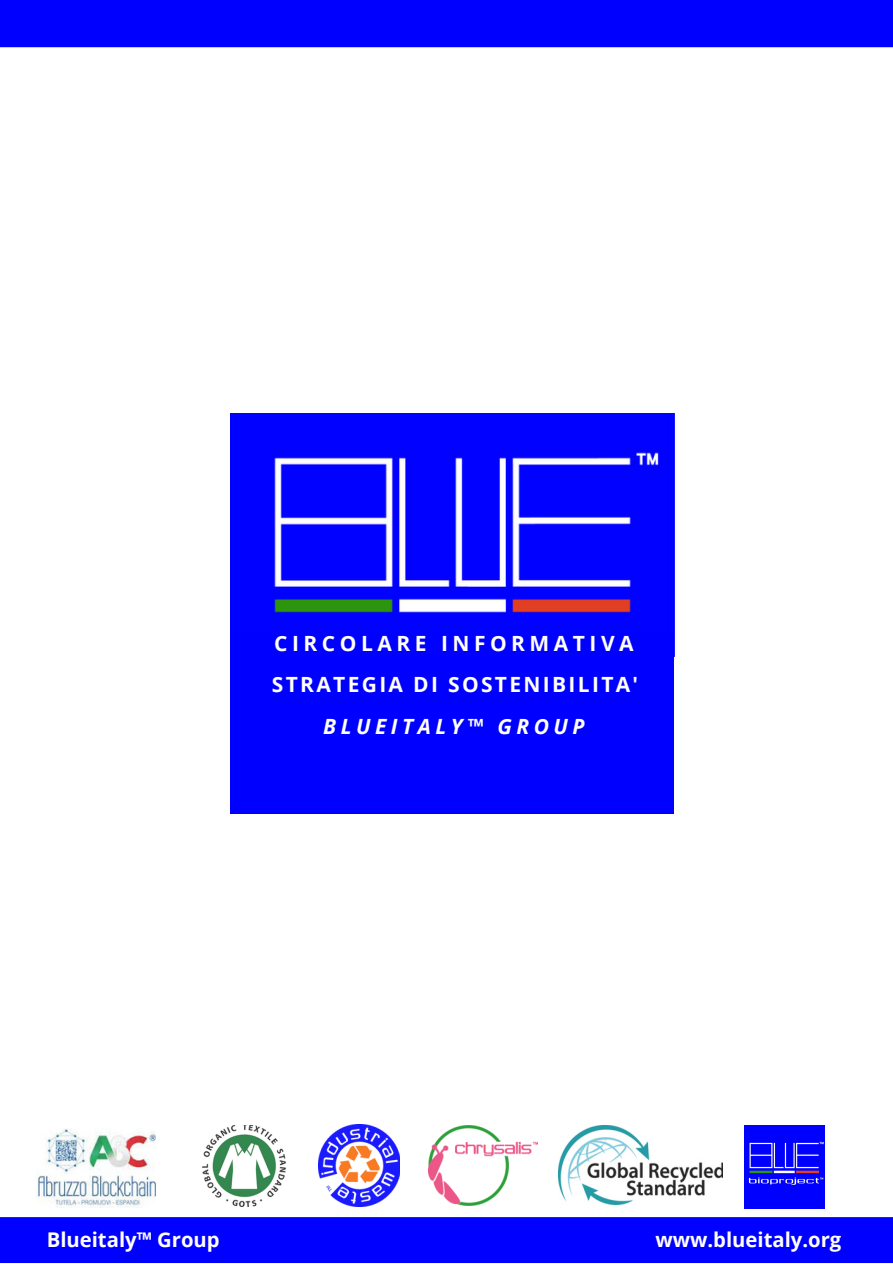
<style>
.page{position:relative;width:893px;height:1264px;background:#fff}
.page>*{position:absolute;margin:0;border:0;box-sizing:border-box;transform-origin:0 0}
.t1{font:700 21px/41.5px "Open Sans";letter-spacing:.11em;color:#fff}
.t2{font:italic 700 21px "Open Sans";letter-spacing:.215em;color:#fff}
.t3{font:700 20.25px "Open Sans";color:#fff}
</style>
<div class="page">
<div style="left:0;top:0;width:892px;height:47px;background:#0000fe"></div>
<div style="left:0;top:1217px;width:892px;height:45px;background:#0000fe"></div>
<img style="left:202px;top:1125px;width:84px;height:81px">
<img style="left:36px;top:1128px;width:119px;height:79px">
<img style="left:318px;top:1124px;width:81px;height:82px">
<img style="left:428px;top:1125px;width:109px;height:80px">
<img style="left:558px;top:1125px;width:165px;height:79px">
<div style="left:231px;top:627px;width:443px;height:187px;background:#0000fe"></div>
<img style="left:231px;top:414px;width:444px;height:217px">
<img style="left:744px;top:1125px;width:80px;height:83px">
<div style="left:744px;top:1194px;width:80px;height:13px;background:#0000fe"></div>
<p class="t1" style="left:272px;top:622px;width:368px">CIRCOLARE INFORMATIVA<br>STRATEGIA DI SOSTENIBILITA'</p>
<p class="t2" style="left:323px;top:711px;width:263px">BLUEITALY™ GROUP</p>
<p class="t3" style="left:47px;top:1225px;width:174px">Blueitaly™ Group</p>
<p class="t3" style="left:655px;top:1225px;width:187px">www.blueitaly.org</p>
</div>
